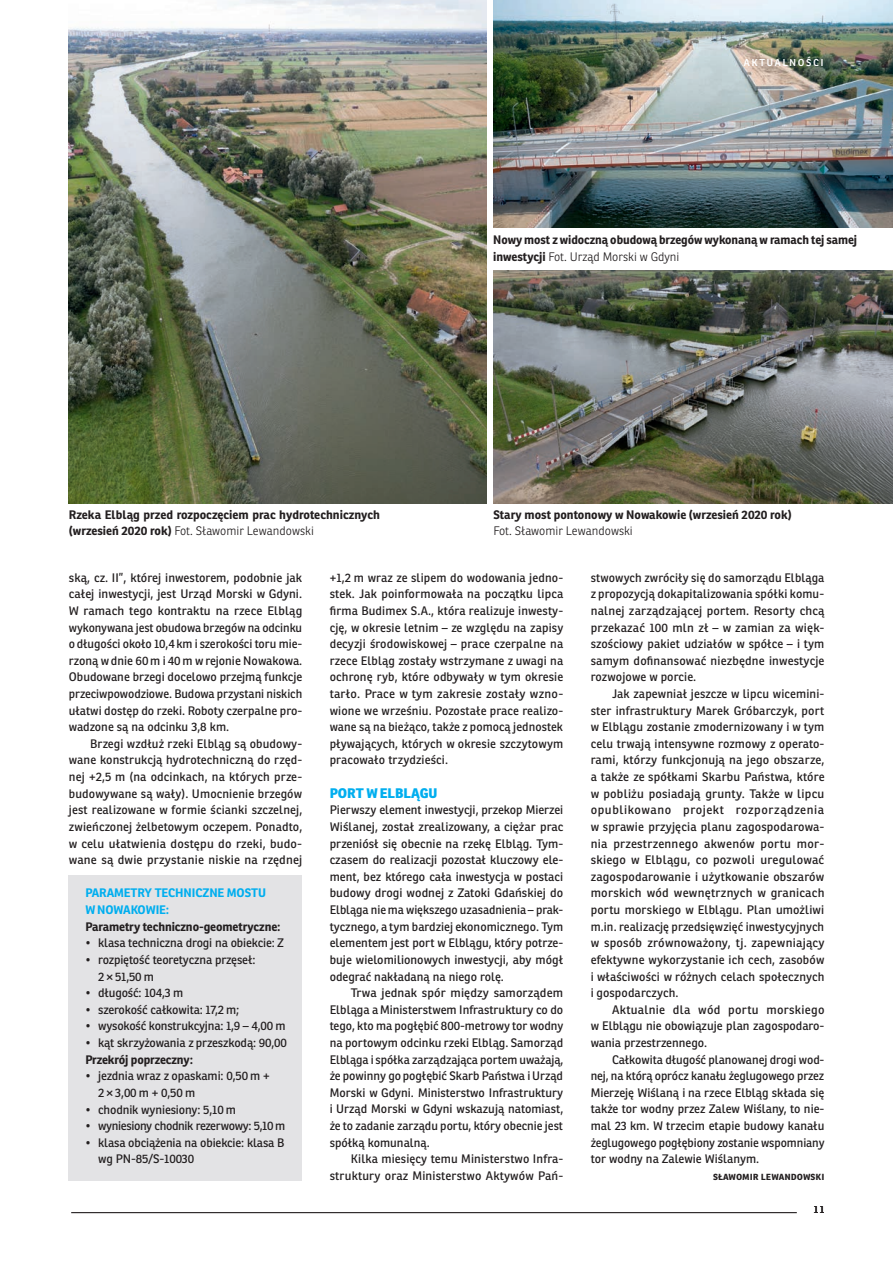
<style>
.page{position:relative;width:893px;height:1263px;background:#fff}
.page>*{position:absolute;margin:0;border:0;box-sizing:border-box;transform-origin:0 0}
.txt_srodtyt{font:800 13.5px "Ronnia";color:#00aeef}
.txt{font:12px/16.6px "Ronnia";color:#231f20;text-align:justify}
.txt-2{font:700 12px/16.6px "Ronnia";letter-spacing:-.005em;color:#231f20}
.txt_pierwszy{font:700 12px/16.6px "Ronnia";letter-spacing:-.005em;color:#00aeef}
.txt-3{font:12px "Ronnia";letter-spacing:-.03em;color:#231f20}
.txt-4{font:300 12px "Ronnia";color:#231f20}
.t1{font:12px "Ronnia";letter-spacing:.125em;color:#fff}
.txt_podpis_autor{font:700 10.5px "Ronnia";color:#231f20}
.s1{font-weight:300}
</style>
<div class="page">
<img style="left:493px;top:0;width:400px;height:227px">
<img style="left:69px;top:0;width:417px;height:504px">
<hr style="left:71px;top:1212px;width:726px;height:1px;background:#231f20">
<div style="left:69px;top:875px;width:233px;height:305px;background:#e3e3e5"></div>
<img style="left:493px;top:270px;width:400px;height:234px">
<p class="t1" style="left:744px;top:55px;width:81px">AKTUALNOŚCI</p>
<p class="txt-2" style="left:493px;top:231px;width:367px">Nowy most z widoczną obudową brzegów wykonaną w ramach tej samej inwestycji <span class="s1">Fot. Urząd Morski w Gdyni</span></p>
<p class="txt-2" style="left:69px;top:506px;width:313px">Rzeka Elbląg przed rozpoczęciem prac hydrotechnicznych (wrzesień 2020 rok) <span class="s1">Fot. Sławomir Lewandowski</span></p>
<p class="txt-2" style="left:493px;top:506px;width:300px">Stary most pontonowy w Nowakowie (wrzesień 2020 rok)</p>
<p class="txt-4" style="left:493px;top:524px;width:141px">Fot. Sławomir Lewandowski</p>
<p class="txt" style="left:69px;top:569px;width:235px">ską, cz. II”, której inwestorem, podobnie jak całej inwestycji, jest Urząd Morski w Gdyni.<br>W ramach tego kontraktu na rzece Elbląg wykonywana jest obudowa brzegów na odcinku o długości około 10,4 km i szerokości toru mie‑ rzoną w dnie 60 m i 40 m w rejonie Nowakowa.<br>Obudowane brzegi docelowo przejmą funkcje przeciwpowodziowe. Budowa przystani niskich ułatwi dostęp do rzeki. Roboty czerpalne pro‑ wadzone są na odcinku 3,8 km.</p>
<p class="txt" style="left:69px;top:735px;width:235px;text-indent:21px">Brzegi wzdłuż rzeki Elbląg są obudowy‑ wane konstrukcją hydrotechniczną do rzęd‑ nej +2,5 m (na odcinkach, na których prze‑ budowywane są wały). Umocnienie brzegów jest realizowane w formie ścianki szczelnej, zwieńczonej żelbetowym oczepem. Ponadto, w celu ułatwienia dostępu do rzeki, budo‑ wane są dwie przystanie niskie na rzędnej</p>
<p class="txt_pierwszy" style="left:85px;top:885px;width:182px">PARAMETRY TECHNICZNE MOSTU<br>W NOWAKOWIE:</p>
<p class="txt-2" style="left:85px;top:918px;width:197px">Parametry techniczno-geometryczne:</p>
<p class="txt" style="left:85px;top:935px;width:200px">• klasa techniczna drogi na obiekcie: Z</p>
<p class="txt" style="left:98px;top:951px;width:159px;text-indent:-13px">• rozpiętość teoretyczna przęseł:<br>2 × 51,50 m</p>
<p class="txt" style="left:85px;top:984px;width:99px">• długość: 104,3 m</p>
<p class="txt" style="left:85px;top:1001px;width:156px">• szerokość całkowita: 17,2 m;</p>
<p class="txt" style="left:85px;top:1018px;width:202px">• wysokość konstrukcyjna: 1,9 – 4,00 m</p>
<p class="txt" style="left:85px;top:1034px;width:203px">• kąt skrzyżowania z przeszkodą: 90,00</p>
<p class="txt-2" style="left:85px;top:1051px;width:109px">Przekrój poprzeczny:</p>
<p class="txt" style="left:98px;top:1067px;width:173px;text-indent:-13px">• jezdnia wraz z opaskami: 0,50 m +<br>2 × 3,00 m + 0,50 m</p>
<p class="txt" style="left:85px;top:1101px;width:152px">• chodnik wyniesiony: 5,10 m</p>
<p class="txt-3" style="left:85px;top:1118px;width:201px">• wyniesiony chodnik rezerwowy: 5,10 m</p>
<p class="txt" style="left:98px;top:1134px;width:188px;text-indent:-13px">• klasa obciążenia na obiekcie: klasa B wg PN-85/S-10030</p>
<p class="txt" style="left:330px;top:569px;width:235px">+1,2 m wraz ze slipem do wodowania jedno‑ stek. Jak poinformowała na początku lipca firma Budimex S.A., która realizuje inwesty‑ cję, w okresie letnim – ze względu na zapisy decyzji środowiskowej – prace czerpalne na rzece Elbląg zostały wstrzymane z uwagi na ochronę ryb, które odbywały w tym okresie tarło. Prace w tym zakresie zostały wzno‑ wione we wrześniu. Pozostałe prace realizo‑ wane są na bieżąco, także z pomocą jednostek pływających, których w okresie szczytowym pracowało trzydzieści.</p>
<p class="txt_srodtyt" style="left:330px;top:784px;width:109px">PORT W ELBLĄGU</p>
<p class="txt" style="left:330px;top:802px;width:235px">Pierwszy element inwestycji, przekop Mierzei Wiślanej, został zrealizowany, a ciężar prac przeniósł się obecnie na rzekę Elbląg. Tym‑ czasem do realizacji pozostał kluczowy ele‑ ment, bez którego cała inwestycja w postaci budowy drogi wodnej z Zatoki Gdańskiej do Elbląga nie ma większego uzasadnienia – prak‑ tycznego, a tym bardziej ekonomicznego. Tym elementem jest port w Elblągu, który potrze‑ buje wielomilionowych inwestycji, aby mógł odegrać nakładaną na niego rolę.</p>
<p class="txt" style="left:330px;top:984px;width:235px;text-indent:21px">Trwa jednak spór między samorządem Elbląga a Ministerstwem Infrastruktury co do tego, kto ma pogłębić 800-metrowy tor wodny na portowym odcinku rzeki Elbląg. Samorząd Elbląga i spółka zarządzająca portem uważają, że powinny go pogłębić Skarb Państwa i Urząd Morski w Gdyni. Ministerstwo Infrastruktury i Urząd Morski w Gdyni wskazują natomiast, że to zadanie zarządu portu, który obecnie jest spółką komunalną.</p>
<p class="txt" style="left:330px;top:1151px;width:235px;text-align:right">Kilka miesięcy temu Ministerstwo Infra‑ struktury oraz Ministerstwo Aktywów Pań‑</p>
<p class="txt" style="left:591px;top:569px;width:235px">stwowych zwróciły się do samorządu Elbląga z propozycją dokapitalizowania spółki komu‑ nalnej zarządzającej portem. Resorty chcą przekazać 100 mln zł – w zamian za więk‑ szościowy pakiet udziałów w spółce – i tym samym dofinansować niezbędne inwestycje rozwojowe w porcie.</p>
<p class="txt" style="left:591px;top:685px;width:235px;text-indent:21px">Jak zapewniał jeszcze w lipcu wicemini‑ ster infrastruktury Marek Gróbarczyk, port w Elblągu zostanie zmodernizowany i w tym celu trwają intensywne rozmowy z operato‑ rami, którzy funkcjonują na jego obszarze, a także ze spółkami Skarbu Państwa, które w pobliżu posiadają grunty. Także w lipcu opublikowano projekt rozporządzenia w sprawie przyjęcia planu zagospodarowa‑ nia przestrzennego akwenów portu mor‑ skiego w Elblągu, co pozwoli uregulować zagospodarowanie i użytkowanie obszarów morskich wód wewnętrznych w granicach portu morskiego w Elblągu. Plan umożliwi m.in. realizację przedsięwzięć inwestycyjnych w sposób zrównoważony, tj. zapewniający efektywne wykorzystanie ich cech, zasobów i właściwości w różnych celach społecznych i gospodarczych.</p>
<p class="txt" style="left:591px;top:1001px;width:235px;text-indent:21px">Aktualnie dla wód portu morskiego w Elblągu nie obowiązuje plan zagospodaro‑ wania przestrzennego.</p>
<p class="txt" style="left:591px;top:1051px;width:235px;text-indent:21px">Całkowita długość planowanej drogi wod‑ nej, na którą oprócz kanału żeglugowego przez Mierzeję Wiślaną i na rzece Elbląg składa się także tor wodny przez Zalew Wiślany, to nie‑ mal 23 km. W trzecim etapie budowy kanału żeglugowego pogłębiony zostanie wspomniany tor wodny na Zalewie Wiślanym.</p>
<p class="txt_podpis_autor" style="left:713px;top:1169px;width:113px">Sławomir Lewandowski</p>
<p class="txt" style="left:814px;top:1200px;width:12px">11</p>
</div>
